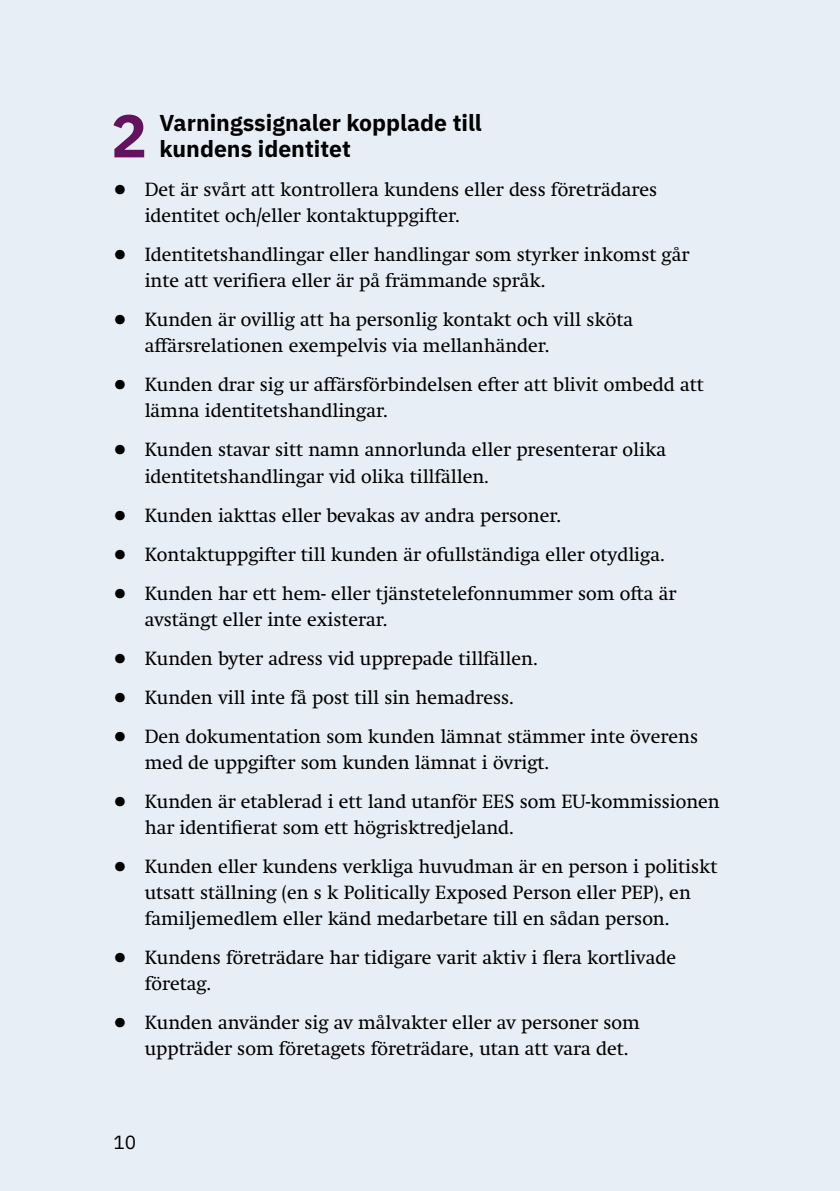
<style>
.page{position:relative;width:840px;height:1191px;background:#fff}
.page>*{position:absolute;margin:0;border:0;box-sizing:border-box;transform-origin:0 0}
.Rubrik_Varningssigna{font:700 60.2px "Jmpblb IBM Plex Sans";color:#63125d}
.Rubrik_Varningssigna-2{font:700 23px/26px "Jmpblb IBM Plex Sans";color:#000}
.t1{font:19px/26px "Sfsbnf Nu Swift";color:#000}
.t2{font:19px "Vbsbpy IBM Plex Sans";color:#000}
.s1{font-family:"Nrxkbh Nu Swift";font-weight:700;font-size:26px}
</style>
<div class="page">
<div style="left:0;top:0;width:839px;height:1191px;background:#e8eef5"></div>
<h2 class="Rubrik_Varningssigna" style="left:111px;top:88px;width:38px">2</h2>
<h2 class="Rubrik_Varningssigna-2" style="left:159px;top:108px;width:323px">Varningssignaler kopplade till kundens identitet</h2>
<p class="t1" style="left:145px;top:177px;width:513px;text-indent:-31px"><span class="s1">•</span> Det är svårt att kontrollera kundens eller dess företrädares identitet och/eller kontaktuppgifter.</p>
<p class="t1" style="left:145px;top:242px;width:546px;text-indent:-31px"><span class="s1">•</span> Identitetshandlingar eller handlingar som styrker inkomst går inte att verifiera eller är på främmande språk.</p>
<p class="t1" style="left:145px;top:307px;width:489px;text-indent:-31px"><span class="s1">•</span> Kunden är ovillig att ha personlig kontakt och vill sköta affärsrelationen exempelvis via mellanhänder.</p>
<p class="t1" style="left:145px;top:372px;width:560px;text-indent:-31px"><span class="s1">•</span> Kunden drar sig ur affärsförbindelsen efter att blivit ombedd att lämna identitetshandlingar.</p>
<p class="t1" style="left:145px;top:437px;width:522px;text-indent:-31px"><span class="s1">•</span> Kunden stavar sitt namn annorlunda eller presenterar olika identitetshandlingar vid olika tillfällen.</p>
<p class="t1" style="left:113px;top:502px;width:449px"><span class="s1">•</span> Kunden iakttas eller bevakas av andra personer.</p>
<p class="t1" style="left:113px;top:541px;width:552px"><span class="s1">•</span> Kontaktuppgifter till kunden är ofullständiga eller otydliga.</p>
<p class="t1" style="left:145px;top:580px;width:533px;text-indent:-31px"><span class="s1">•</span> Kunden har ett hem- eller tjänstetelefonnummer som ofta är avstängt eller inte existerar.</p>
<p class="t1" style="left:113px;top:645px;width:425px"><span class="s1">•</span> Kunden byter adress vid upprepade tillfällen.</p>
<p class="t1" style="left:113px;top:684px;width:402px"><span class="s1">•</span> Kunden vill inte få post till sin hemadress.</p>
<p class="t1" style="left:145px;top:723px;width:554px;text-indent:-31px"><span class="s1">•</span> Den dokumentation som kunden lämnat stämmer inte överens med de uppgifter som kunden lämnat i övrigt.</p>
<p class="t1" style="left:145px;top:788px;width:576px;text-indent:-31px"><span class="s1">•</span> Kunden är etablerad i ett land utanför EES som EU-kommissionen har identifierat som ett högrisktredjeland.</p>
<p class="t1" style="left:145px;top:853px;width:574px;text-indent:-31px"><span class="s1">•</span> Kunden eller kundens verkliga huvudman är en person i politiskt utsatt ställning (en s k Politically Exposed Person eller PEP), en familjemedlem eller känd medarbetare till en sådan person.</p>
<p class="t1" style="left:145px;top:944px;width:532px;text-indent:-31px"><span class="s1">•</span> Kundens företrädare har tidigare varit aktiv i flera kortlivade företag.</p>
<p class="t1" style="left:145px;top:1009px;width:496px;text-indent:-31px"><span class="s1">•</span> Kunden använder sig av målvakter eller av personer som uppträder som företagets företrädare, utan att vara det.</p>
<p class="t2" style="left:113px;top:1127px;width:24px">10</p>
</div>
